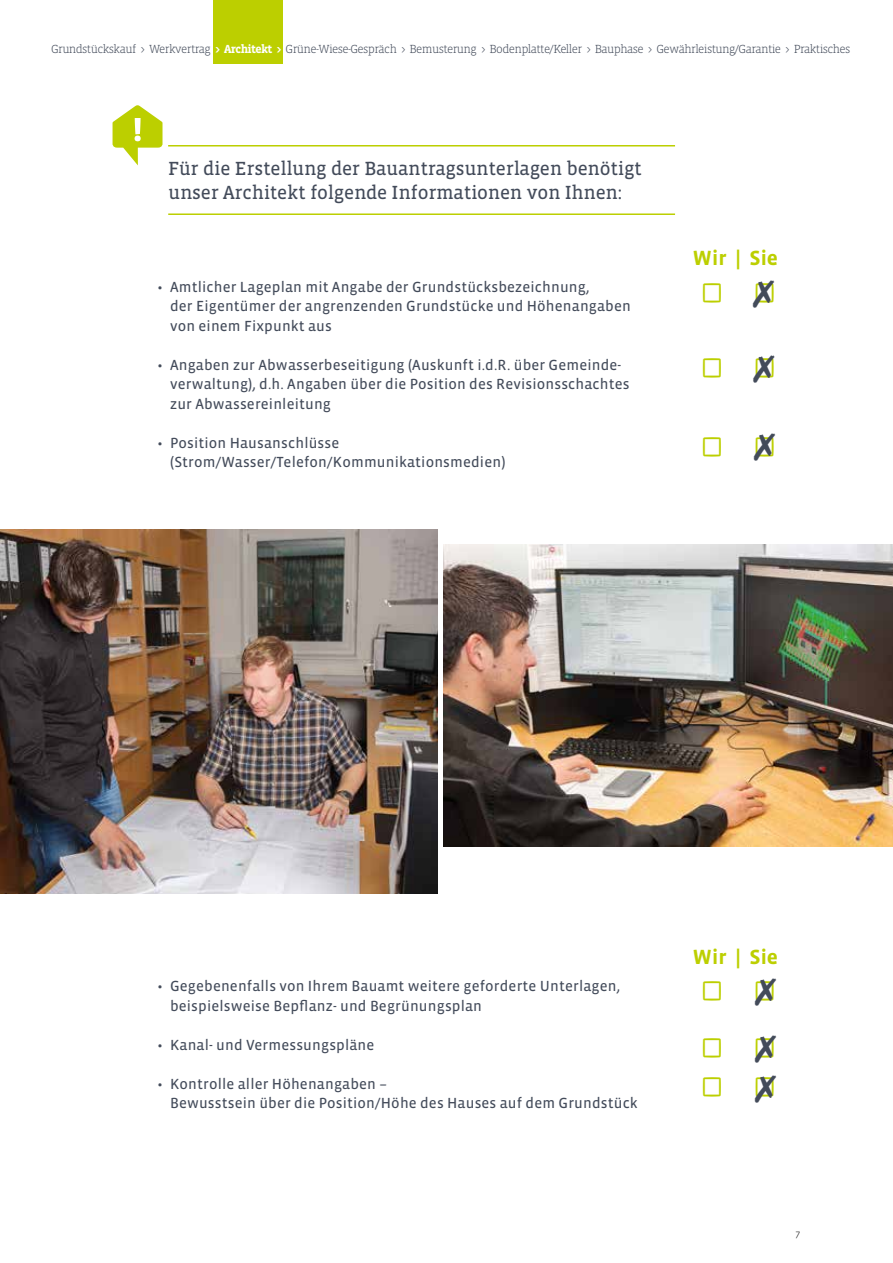
<style>
.page{position:relative;width:893px;height:1263px;background:#fff}
.page>*{position:absolute;margin:0;border:0;box-sizing:border-box;transform-origin:0 0}
.t1{font:300 39px/75px "Vista Slab OT";color:#bccf00}
.t2{font:700 21px "Vista Sans";color:#bccf00}
.t3{font:19.5px/24px "Vista Slab OT";letter-spacing:-.01em;color:#434b5a}
.t4{font:15px/19.5px "Vista Sans Reg";letter-spacing:.01em;color:#434b5a}
.t5{font:300 12px "Vista Slab OT";letter-spacing:-.05em;color:#434b5a}
.t6{font:300 9.75px "Vista Sans";color:#000}
.s1{font-weight:700;color:#fff}
</style>
<div class="page">
<div style="left:213px;top:0;width:70px;height:64px;background:#bccf00"></div>
<img style="left:0;top:529px;width:437px;height:364px">
<hr style="left:168px;top:213px;width:507px;height:2px;background:#bccf00">
<hr style="left:168px;top:145px;width:507px;height:1px;background:#bccf00">
<svg style="left:113px;top:105px;width:50px;height:60px"></svg>
<img style="left:444px;top:545px;width:449px;height:301px">
<p class="t5" style="left:51px;top:43px;width:801px">Grundstückskauf &gt; Werkvertrag <span class="s1">&gt; Architekt &gt;</span> Grüne-Wiese-Gespräch &gt; Bemusterung &gt; Bodenplatte/Keller &gt; Bauphase &gt; Gewährleistung/Garantie &gt; Praktisches</p>
<h3 class="t3" style="left:168px;top:157px;width:475px">Für die Erstellung der Bauantragsunterlagen benötigt unser Architekt folgende Informationen von Ihnen:</h3>
<p class="t4" style="left:170px;top:277px;width:462px;text-indent:-13px">• Amtlicher Lageplan mit Angabe der Grundstücksbezeichnung,<br>der Eigentümer der angrenzenden Grundstücke und Höhenangaben von einem Fixpunkt aus</p>
<p class="t4" style="left:170px;top:355px;width:461px;text-indent:-13px">• Angaben zur Abwasserbeseitigung (Auskunft i.d.R. über Gemeinde&shy;verwaltung), d.h. Angaben über die Position des Revisionsschachtes zur Abwassereinleitung</p>
<p class="t4" style="left:170px;top:433px;width:337px;text-indent:-13px">• Position Hausanschlüsse (Strom/Wasser/Telefon/Kommunikationsmedien)</p>
<h2 class="t2" style="left:692px;top:248px;width:87px">Wir | Sie</h2>
<h1 class="t1" style="left:699px;top:256px;width:81px">L L<br>L L</h1>
<h1 class="t1" style="left:699px;top:410px;width:81px">L L</h1>
<p class="t4" style="left:170px;top:977px;width:452px;text-indent:-13px">• Gegebenenfalls von Ihrem Bauamt weitere geforderte Unterlagen, beispielsweise Bepflanz- und Begrünungsplan</p>
<p class="t4" style="left:157px;top:1035px;width:219px">• Kanal- und Vermessungspläne</p>
<p class="t4" style="left:170px;top:1074px;width:469px;text-indent:-13px">• Kontrolle aller Höhenangaben –<br>Bewusstsein über die Position/Höhe des Hauses auf dem Grundstück</p>
<h2 class="t2" style="left:692px;top:946px;width:87px">Wir | Sie</h2>
<h1 class="t1" style="left:699px;top:963px;width:81px;line-height:57px">L L<br>L L</h1>
<h1 class="t1" style="left:699px;top:1050px;width:81px">L L</h1>
<p class="t6" style="left:796px;top:1229px;width:6px">7</p>
</div>
